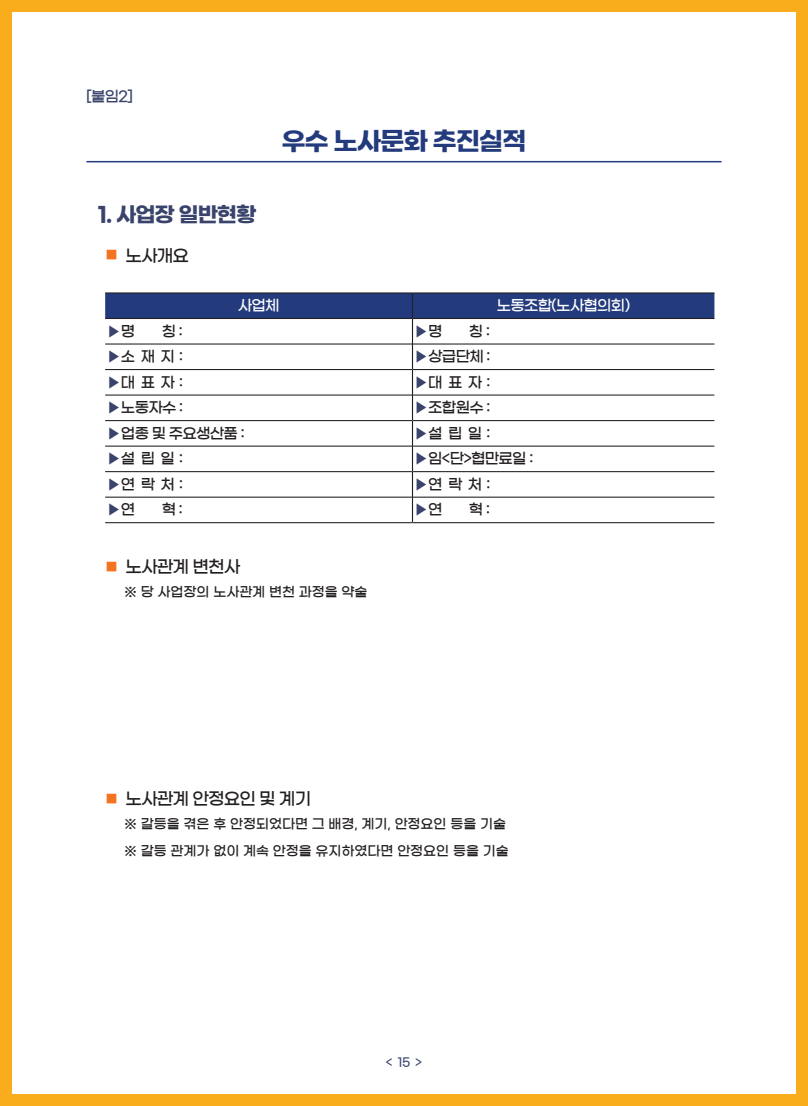
<style>
.page{position:relative;width:808px;height:1106px;background:#fff}
.page>*{position:absolute;margin:0;border:0;box-sizing:border-box;transform-origin:0 0}
.t1{font:25.5px "Gmarket Sans TTF Bold";letter-spacing:-.05em;color:#233b7d}
.t2{font:21px "Gmarket Sans TTF Bold";letter-spacing:-.05em;color:#39436b}
.t3{font:17.25px "Gmarket Sans TTF Medium";letter-spacing:-.05em;color:#231f20}
.t4{font:15px "Gmarket Sans TTF Medium";letter-spacing:-.05em;color:#231f20}
.t5{font:15px "Gmarket Sans TTF Medium";letter-spacing:-.05em;color:#fff}
.t6{font:15px "Gmarket Sans TTF Medium";color:#39436b}
.t7{font:13.5px "Gmarket Sans TTF Medium";color:#231f20}
.t8{font:12px "Gmarket Sans TTF Medium";color:#39436b}
.s1{font-size:13.5px;color:#f47321}
.s2{color:#231f20}
.s3{color:#39436b}
</style>
<div class="page">
<div style="left:0;top:0;width:808px;height:1106px;border:12px solid #faad1c"></div>
<hr style="left:105px;top:522px;width:307px;height:1px;background:#231f20">
<hr style="left:412px;top:522px;width:302px;height:1px;background:#231f20">
<hr style="left:105px;top:292px;width:307px;height:1px;background:#231f20">
<hr style="left:412px;top:292px;width:302px;height:1px;background:#231f20">
<svg style="left:105px;top:293px;width:609px;height:229px"></svg>
<hr style="left:105px;top:318px;width:307px;height:1px;background:#231f20">
<hr style="left:412px;top:318px;width:302px;height:1px;background:#231f20">
<hr style="left:86px;top:161px;width:635px;height:1px;background:#233b7d">
<p class="t6" style="left:86px;top:89px;width:48px">[붙임2]</p>
<p class="t1" style="left:281px;top:127px;width:247px">우수 노사문화 추진실적</p>
<p class="t2" style="left:98px;top:203px;width:160px">1. 사업장 일반현황</p>
<p class="t3" style="left:105px;top:246px;width:86px"><span class="s1">■</span> 노사개요</p>
<p class="t5" style="left:238px;top:297px;width:43px">사업체</p>
<p class="t5" style="left:497px;top:297px;width:135px">노동조합(노사협의회)</p>
<p class="t6" style="left:107px;top:323px;width:30px">▶<span class="s2">명</span></p>
<p class="t4" style="left:162px;top:323px;width:22px">칭 :</p>
<p class="t6" style="left:415px;top:323px;width:30px">▶<span class="s2">명</span></p>
<p class="t4" style="left:469px;top:323px;width:22px">칭 :</p>
<p class="t4" style="left:107px;top:348px;width:77px"><span class="s3">▶</span>소 재 지 :</p>
<p class="t4" style="left:415px;top:348px;width:77px"><span class="s3">▶</span>상급단체 :</p>
<p class="t4" style="left:107px;top:374px;width:77px"><span class="s3">▶</span>대 표 자 :</p>
<p class="t4" style="left:415px;top:374px;width:77px"><span class="s3">▶</span>대 표 자 :</p>
<p class="t4" style="left:107px;top:399px;width:77px"><span class="s3">▶</span>노동자수 :</p>
<p class="t4" style="left:415px;top:399px;width:77px"><span class="s3">▶</span>조합원수 :</p>
<p class="t4" style="left:107px;top:425px;width:139px"><span class="s3">▶</span>업종 및 주요생산품 :</p>
<p class="t4" style="left:415px;top:425px;width:77px"><span class="s3">▶</span>설 립 일 :</p>
<p class="t4" style="left:107px;top:450px;width:77px"><span class="s3">▶</span>설 립 일 :</p>
<p class="t4" style="left:415px;top:450px;width:120px"><span class="s3">▶</span>임&lt;단&gt;협만료일 :</p>
<p class="t4" style="left:107px;top:476px;width:77px"><span class="s3">▶</span>연 락 처 :</p>
<p class="t4" style="left:415px;top:476px;width:77px"><span class="s3">▶</span>연 락 처 :</p>
<p class="t6" style="left:107px;top:501px;width:30px">▶<span class="s2">연</span></p>
<p class="t4" style="left:162px;top:501px;width:22px">혁 :</p>
<p class="t6" style="left:415px;top:501px;width:30px">▶<span class="s2">연</span></p>
<p class="t4" style="left:469px;top:501px;width:22px">혁 :</p>
<p class="t3" style="left:105px;top:557px;width:137px"><span class="s1">■</span> 노사관계 변천사</p>
<p class="t7" style="left:124px;top:584px;width:245px">※ 당 사업장의 노사관계 변천 과정을 약술</p>
<p class="t3" style="left:105px;top:789px;width:208px"><span class="s1">■</span> 노사관계 안정요인 및 계기</p>
<p class="t7" style="left:124px;top:817px;width:383px">※ 갈등을 겪은 후 안정되었다면 그 배경, 계기, 안정요인 등을 기술</p>
<p class="t7" style="left:124px;top:844px;width:386px">※ 갈등 관계가 없이 계속 안정을 유지하였다면 안정요인 등을 기술</p>
<p class="t8" style="left:386px;top:1055px;width:38px">&lt; 15 &gt;</p>
</div>
